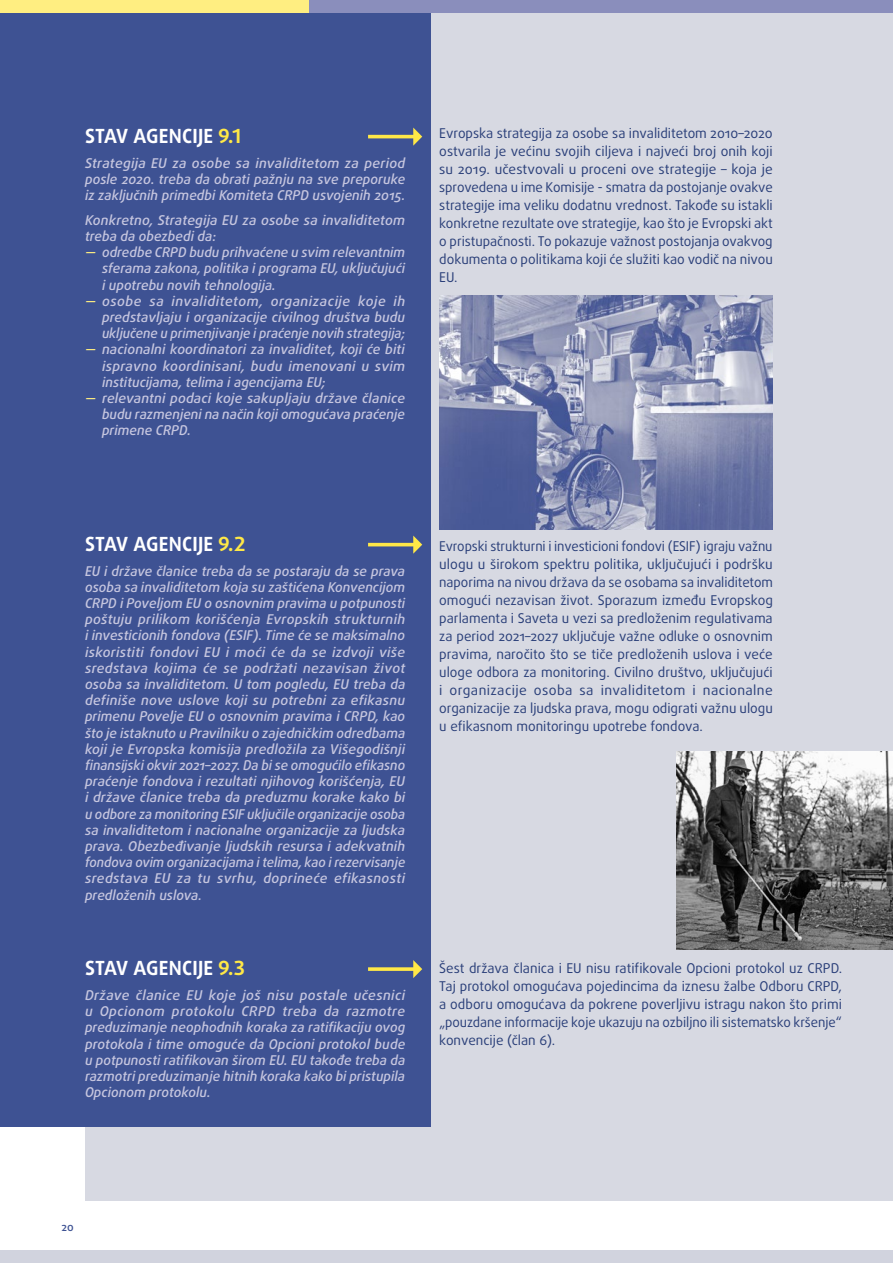
<style>
.page{position:relative;width:893px;height:1263px;background:#fff}
.page>*{position:absolute;margin:0;border:0;box-sizing:border-box;transform-origin:0 0}
.FRAOP_title{font:700 19.5px "Daxline Pro";letter-spacing:.01em;color:#fff}
.FRAOP_body{font:italic 500 13.5px/16.2px "Daxline Pro";color:#c6c6df;text-align:justify}
.body_break{font:13.5px/18px "Daxline Pro";color:#2a3f79;text-align:justify}
.t1{font:500 11.25px "Daxline Pro";color:#3e5293}
.s1{color:#ffe847}
.s2{color:#ffee81}
</style>
<div class="page">
<div style="left:85px;top:0;width:808px;height:1201px;background:#d7d9e2"></div>
<img style="left:439px;top:296px;width:334px;height:234px">
<div style="left:0;top:0;width:431px;height:588px;background:#3e5293"></div>
<svg style="left:368px;top:128px;width:54px;height:18px"></svg>
<div style="left:0;top:514px;width:431px;height:474px;background:#3e5293"></div>
<svg style="left:368px;top:536px;width:54px;height:18px"></svg>
<div style="left:0;top:939px;width:431px;height:188px;background:#3e5293"></div>
<svg style="left:368px;top:960px;width:54px;height:18px"></svg>
<img style="left:676px;top:752px;width:217px;height:198px">
<div style="left:0;top:1250px;width:893px;height:13px;background:#d1d3de"></div>
<div style="left:307px;top:0;width:586px;height:13px;background:#8a8ebc"></div>
<div style="left:0;top:0;width:308px;height:13px;background:#ffee81"></div>
<p class="FRAOP_title" style="left:85px;top:123px;width:158px">STAV AGENCIJE <span class="s1">9.1</span></p>
<p class="FRAOP_body" style="left:85px;top:155px;width:322px">Strategija EU za osobe sa invaliditetom za period posle 2020. treba da obrati pažnju na sve preporuke iz zaključnih primedbi Komiteta CRPD usvojenih 2015.</p>
<p class="FRAOP_body" style="left:85px;top:212px;width:322px">Konkretno, Strategija EU za osobe sa invaliditetom treba da obezbedi da:</p>
<p class="FRAOP_body" style="left:102px;top:244px;width:305px;text-indent:-17px"><span class="s2">—</span> odredbe CRPD budu prihvaćene u svim relevantnim sferama zakona, politika i programa EU, uključujući i upotrebu novih tehnologija.</p>
<p class="FRAOP_body" style="left:102px;top:293px;width:305px;text-indent:-17px"><span class="s2">—</span> osobe sa invaliditetom, organizacije koje ih predstavljaju i organizacije civilnog društva budu uključene u primenjivanje i praćenje novih strategija;</p>
<p class="FRAOP_body" style="left:102px;top:341px;width:305px;text-indent:-17px"><span class="s2">—</span> nacionalni koordinatori za invaliditet, koji će biti ispravno koordinisani, budu imenovani u svim institucijama, telima i agencijama EU;</p>
<p class="FRAOP_body" style="left:102px;top:390px;width:305px;text-indent:-17px"><span class="s2">—</span> relevantni podaci koje sakupljaju države članice budu razmenjeni na način koji omogućava praćenje primene CRPD.</p>
<p class="body_break" style="left:439px;top:124px;width:335px">Evropska strategija za osobe sa invaliditetom 2010–2020 ostvarila je većinu svojih ciljeva i najveći broj onih koji su 2019. učestvovali u proceni ove strategije – koja je sprovedena u ime Komisije - smatra da postojanje ovakve strategije ima veliku dodatnu vrednost. Takođe su istakli konkretne rezultate ove strategije, kao što je Evropski akt o pristupačnosti. To pokazuje važnost postojanja ovakvog dokumenta o politikama koji će služiti kao vodič na nivou EU.</p>
<p class="FRAOP_title" style="left:85px;top:531px;width:162px">STAV AGENCIJE <span class="s1">9.2</span></p>
<p class="FRAOP_body" style="left:85px;top:563px;width:322px">EU i države članice treba da se postaraju da se prava osoba sa invaliditetom koja su zaštićena Konvencijom CRPD i Poveljom EU o osnovnim pravima u potpunosti poštuju prilikom korišćenja Evropskih strukturnih i investicionih fondova (ESIF). Time će se maksimalno iskoristiti fondovi EU i moći će da se izdvoji više sredstava kojima će se podržati nezavisan život osoba sa invaliditetom. U tom pogledu, EU treba da definiše nove uslove koji su potrebni za efikasnu primenu Povelje EU o osnovnim pravima i CRPD, kao što je istaknuto u Pravilniku o zajedničkim odredbama koji je Evropska komisija predložila za Višegodišnji finansijski okvir 2021–2027. Da bi se omogućilo efikasno praćenje fondova i rezultati njihovog korišćenja, EU i države članice treba da preduzmu korake kako bi u odbore za monitoring ESIF uključile organizacije osoba sa invaliditetom i nacionalne organizacije za ljudska prava. Obezbeđivanje ljudskih resursa i adekvatnih fondova ovim organizacijama i telima, kao i rezervisanje sredstava EU za tu svrhu, doprineće efikasnosti predloženih uslova.</p>
<p class="FRAOP_title" style="left:85px;top:955px;width:161px">STAV AGENCIJE <span class="s1">9.3</span></p>
<p class="FRAOP_body" style="left:85px;top:987px;width:322px">Države članice EU koje još nisu postale učesnici u Opcionom protokolu CRPD treba da razmotre preduzimanje neophodnih koraka za ratifikaciju ovog protokola i time omoguće da Opcioni protokol bude u potpunosti ratifikovan širom EU. EU takođe treba da razmotri preduzimanje hitnih koraka kako bi pristupila Opcionom protokolu.</p>
<p class="body_break" style="left:439px;top:538px;width:335px">Evropski strukturni i investicioni fondovi (ESIF) igraju važnu ulogu u širokom spektru politika, uključujući i podršku naporima na nivou država da se osobama sa invaliditetom omogući nezavisan život. Sporazum između Evropskog parlamenta i Saveta u vezi sa predloženim regulativama za period 2021–2027 uključuje važne odluke o osnovnim pravima, naročito što se tiče predloženih uslova i veće uloge odbora za monitoring. Civilno društvo, uključujući i organizacije osoba sa invaliditetom i nacionalne organizacije za ljudska prava, mogu odigrati važnu ulogu u efikasnom monitoringu upotrebe fondova.</p>
<p class="body_break" style="left:439px;top:959px;width:404px">Šest država članica i EU nisu ratifikovale Opcioni protokol uz CRPD.<br>Taj protokol omogućava pojedincima da iznesu žalbe Odboru CRPD, a odboru omogućava da pokrene poverljivu istragu nakon što primi „pouzdane informacije koje ukazuju na ozbiljno ili sistematsko kršenje“ konvencije (član 6).</p>
<p class="t1" style="left:62px;top:1219px;width:14px">20</p>
</div>
